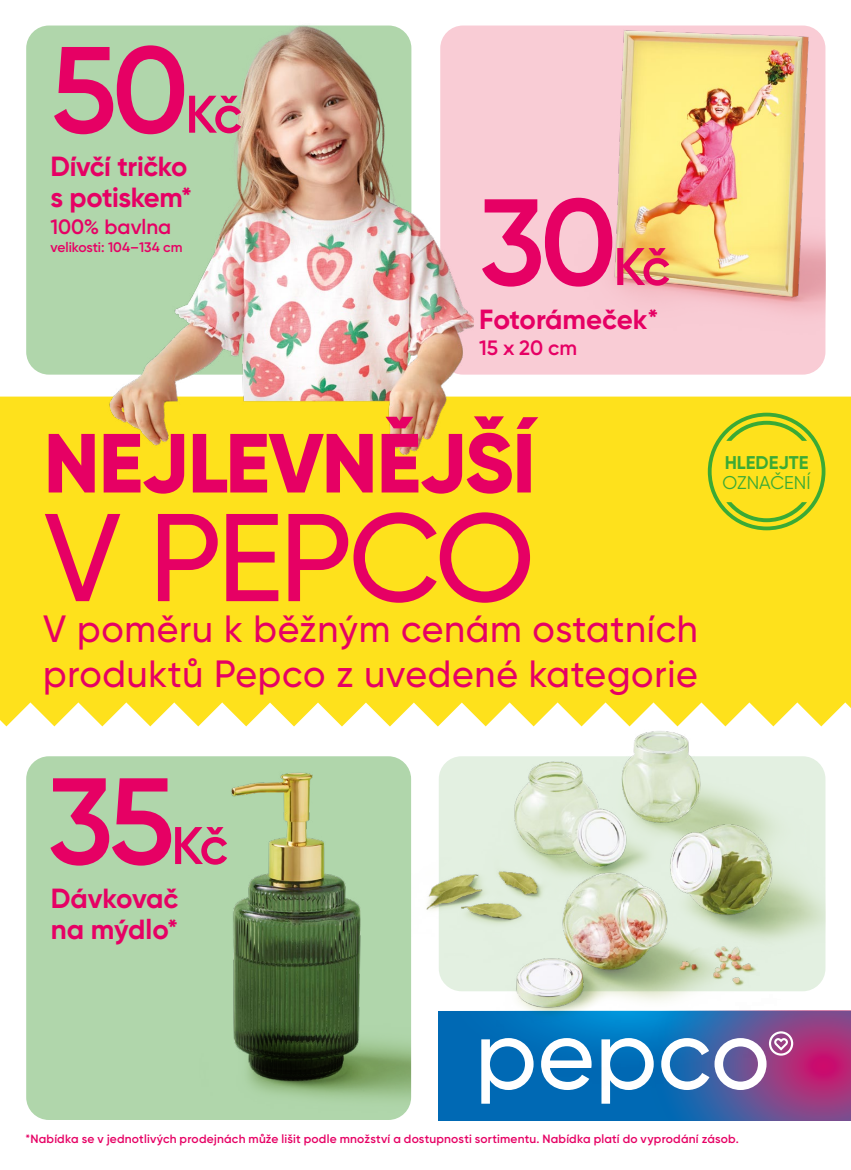
<style>
.page{position:relative;width:851px;height:1170px;background:#fff}
.page>*{position:absolute;margin:0;border:0;box-sizing:border-box;transform-origin:0 0}
.t1{font:500 124.5px "Gilroy";letter-spacing:-.035em;color:#e60064}
.t2{font:600 122.4px "Gilroy";color:#e60064}
.t3{font:800 83.7px "Gilroy";letter-spacing:-.02em;color:#e60064}
.t4{font:600 52.8px "Gilroy";color:#e60064}
.t5{font:500 37.95px "Gilroy";letter-spacing:.02em;color:#e60064}
.t6{font:700 27.6px/30.9px "Gilroy";letter-spacing:-.01em;color:#e60064}
.t7{font:600 20.7px "Gilroy";color:#e60064}
.t8{font:700 18.45px "Gilroy";color:#3aaa35}
.t9{font:18.45px "Gilroy";color:#3aaa35}
.t10{font:600 13.8px "Gilroy";color:#e60064}
.t11{font:600 12px "Gilroy";letter-spacing:.015em;color:#e60064}
</style>
<div class="page">
<div style="left:26px;top:26px;width:385px;height:348px;background:#b0d6ab;border-radius:23px"></div>
<div style="left:440px;top:26px;width:385px;height:348px;background:#f9ccd5;border-radius:23px"></div>
<div style="left:26px;top:756px;width:385px;height:363px;background:#b0d6ab;border-radius:23px"></div>
<div style="left:0;top:396px;width:850px;height:330px;background:#fee11c"></div>
<svg style="left:438px;top:1010px;width:412px;height:110px;background:#4b539c"></svg>
<img style="left:510px;top:25px;width:315px;height:409px">
<img style="left:47px;top:25px;width:426px;height:545px">
<img style="left:198px;top:756px;width:213px;height:363px">
<img style="left:411px;top:726px;width:414px;height:379px">
<svg style="left:385px;top:416px;width:28px;height:12px"></svg>
<div style="left:707px;top:412px;width:118px;height:118px;border:4px solid #3aaa35;border-radius:50%"></div>
<svg style="left:726px;top:421px;width:80px;height:20px;background:#c4d023"></svg>
<svg style="left:726px;top:502px;width:80px;height:20px;background:#c4d023"></svg>
<h2 class="t2" style="left:50px;top:14px;width:140px">50</h2>
<h3 class="t4" style="left:185px;top:81px;width:58px">Kč</h3>
<h3 class="t6" style="left:50px;top:151px;width:143px">Dívčí tričko s potiskem*</h3>
<h3 class="t7" style="left:50px;top:213px;width:122px">100% bavlna</h3>
<p class="t10" style="left:50px;top:238px;width:134px">velikosti: 104–134 cm</p>
<h2 class="t2" style="left:479px;top:166px;width:140px">30</h2>
<h3 class="t4" style="left:613px;top:234px;width:58px">Kč</h3>
<h3 class="t6" style="left:479px;top:303px;width:181px">Fotorámeček*</h3>
<h3 class="t7" style="left:479px;top:335px;width:100px">15 x 20 cm</h3>
<h3 class="t3" style="left:44px;top:410px;width:493px">NEJLEVNEJŠÍ</h3>
<h1 class="t1" style="left:44px;top:481px;width:492px">V PEPCO</h1>
<h3 class="t5" style="left:43px;top:605px;width:656px">V poměru k běžným cenám ostatních</h3>
<h3 class="t5" style="left:43px;top:650px;width:656px">produktů Pepco z uvedené kategorie</h3>
<h3 class="t8" style="left:724px;top:450px;width:85px">HLEDEJTE</h3>
<h3 class="t9" style="left:722px;top:471px;width:89px">OZNAČENÍ</h3>
<h2 class="t2" style="left:47px;top:745px;width:129px">35</h2>
<h3 class="t4" style="left:171px;top:812px;width:58px">Kč</h3>
<h3 class="t6" style="left:51px;top:883px;width:129px">Dávkovač na mýdlo*</h3>
<p class="t11" style="left:26px;top:1131px;width:714px">*Nabídka se v jednotlivých prodejnách může lišit podle množství a dostupnosti sortimentu. Nabídka platí do vyprodání zásob.</p>
</div>
